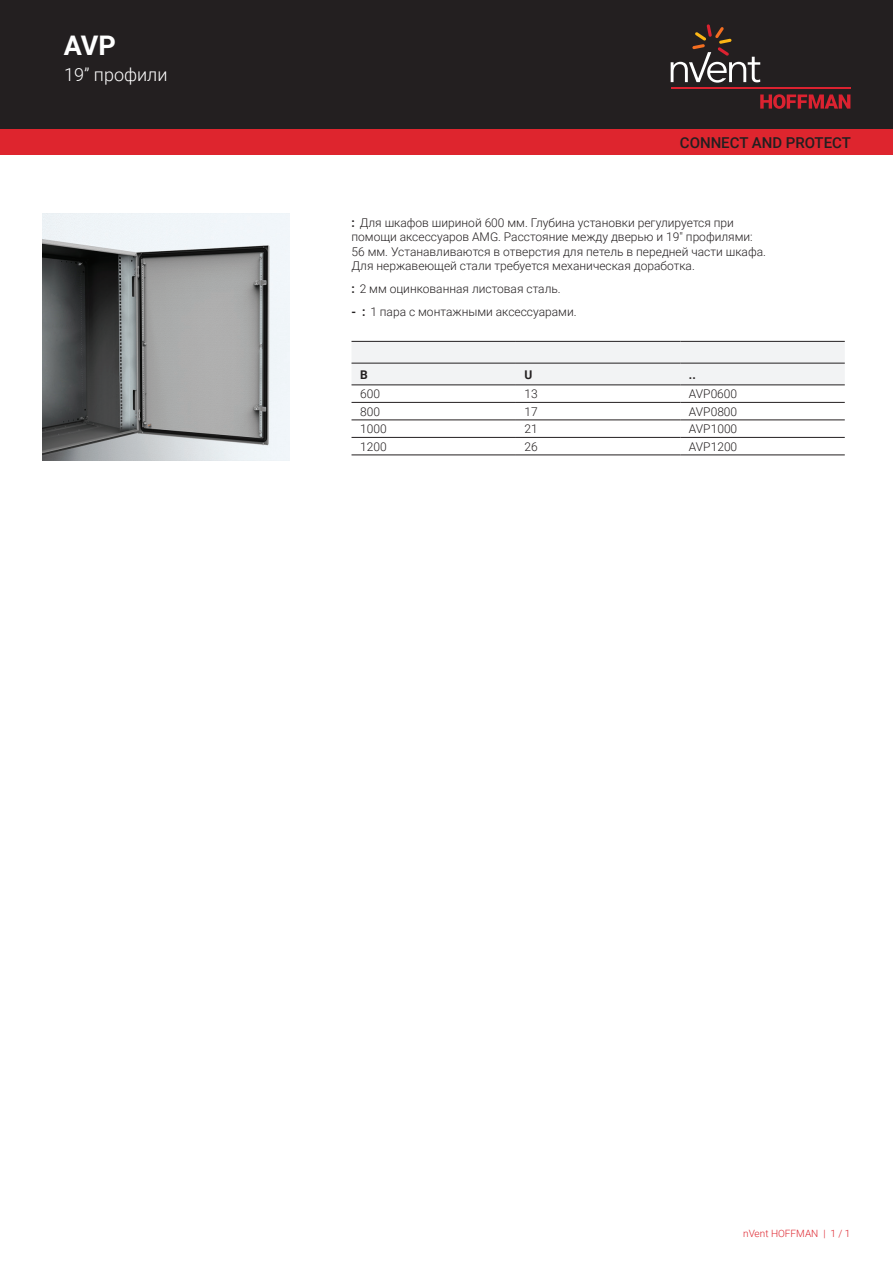
<style>
.page{position:relative;width:893px;height:1263px;background:#fff}
.page>*{position:absolute;margin:0;border:0;box-sizing:border-box;transform-origin:0 0}
.t1{font:700 27px "Roboto";color:#fff}
.t2{font:300 18px "Roboto";color:#fff}
.t3{font:500 15px "Roboto";color:#231f20}
.t4{font:300 12px/14.4px "Roboto";color:#231f20}
.t5{font:700 12px "Roboto";color:#231f20}
.t6{font:300 10.05px "Roboto";color:#de252e}
.s1{font-weight:700}
</style>
<div class="page">
<div style="left:0;top:0;width:893px;height:129px;background:#231f20"></div>
<svg style="left:760px;top:94px;width:90px;height:15px"></svg>
<hr style="left:671px;top:88px;width:179px;height:1px;background:#db2230">
<svg style="left:671px;top:24px;width:89px;height:59px"></svg>
<div style="left:0;top:129px;width:893px;height:26px;background:#de252e"></div>
<div style="left:351px;top:342px;width:494px;height:43px;background:#f2f3f4"></div>
<hr style="left:351px;top:341px;width:165px;height:1px;background:#231f20">
<hr style="left:516px;top:341px;width:164px;height:1px;background:#231f20">
<hr style="left:680px;top:341px;width:165px;height:1px;background:#231f20">
<hr style="left:351px;top:402px;width:165px;height:1px;background:#231f20">
<hr style="left:516px;top:402px;width:164px;height:1px;background:#231f20">
<hr style="left:680px;top:402px;width:165px;height:1px;background:#231f20">
<hr style="left:351px;top:420px;width:165px;height:1px;background:#231f20">
<hr style="left:516px;top:420px;width:164px;height:1px;background:#231f20">
<hr style="left:680px;top:420px;width:165px;height:1px;background:#231f20">
<hr style="left:351px;top:437px;width:165px;height:1px;background:#231f20">
<hr style="left:516px;top:437px;width:164px;height:1px;background:#231f20">
<hr style="left:680px;top:437px;width:165px;height:1px;background:#231f20">
<hr style="left:351px;top:455px;width:165px;height:1px;background:#231f20">
<hr style="left:516px;top:455px;width:164px;height:1px;background:#231f20">
<hr style="left:680px;top:455px;width:165px;height:1px;background:#231f20">
<hr style="left:351px;top:363px;width:165px;height:1px;background:#231f20">
<hr style="left:516px;top:363px;width:164px;height:1px;background:#231f20">
<hr style="left:680px;top:363px;width:165px;height:1px;background:#231f20">
<hr style="left:351px;top:385px;width:165px;height:1px;background:#231f20">
<hr style="left:516px;top:385px;width:164px;height:1px;background:#231f20">
<hr style="left:680px;top:385px;width:165px;height:1px;background:#231f20">
<img style="left:43px;top:213px;width:246px;height:247px">
<h1 class="t1" style="left:64px;top:27px;width:54px">AVP</h1>
<h2 class="t2" style="left:64px;top:62px;width:105px">19” профили</h2>
<p class="t3" style="left:680px;top:132px;width:173px">CONNECT AND PROTECT</p>
<p class="t4" style="left:351px;top:215px;width:416px"><span class="s1">:</span> Для шкафов шириной 600 мм. Глубина установки регулируется при помощи аксессуаров AMG. Расстояние между дверью и 19" профилями:<br>56 мм. Устанавливаются в отверстия для петель в передней части шкафа.<br>Для нержавеющей стали требуется механическая доработка.</p>
<p class="t4" style="left:351px;top:281px;width:211px"><span class="s1">:</span> 2 мм оцинкованная листовая сталь.</p>
<p class="t4" style="left:351px;top:304px;width:227px"><span class="s1">- :</span> 1 пара с монтажными аксессуарами.</p>
<p class="t5" style="left:360px;top:366px;width:9px">B</p>
<p class="t5" style="left:524px;top:366px;width:9px">U</p>
<p class="t5" style="left:689px;top:366px;width:8px">..</p>
<p class="t4" style="left:360px;top:386px;width:21px">600</p>
<p class="t4" style="left:524px;top:386px;width:15px">13</p>
<p class="t4" style="left:689px;top:386px;width:50px">AVP0600</p>
<p class="t4" style="left:360px;top:404px;width:21px">800</p>
<p class="t4" style="left:524px;top:404px;width:15px">17</p>
<p class="t4" style="left:689px;top:404px;width:50px">AVP0800</p>
<p class="t4" style="left:360px;top:421px;width:28px">1000</p>
<p class="t4" style="left:524px;top:421px;width:15px">21</p>
<p class="t4" style="left:689px;top:421px;width:50px">AVP1000</p>
<p class="t4" style="left:360px;top:439px;width:28px">1200</p>
<p class="t4" style="left:524px;top:439px;width:15px">26</p>
<p class="t4" style="left:689px;top:439px;width:50px">AVP1200</p>
<p class="t6" style="left:743px;top:1226px;width:109px">nVent HOFFMAN | 1 / 1</p>
</div>
